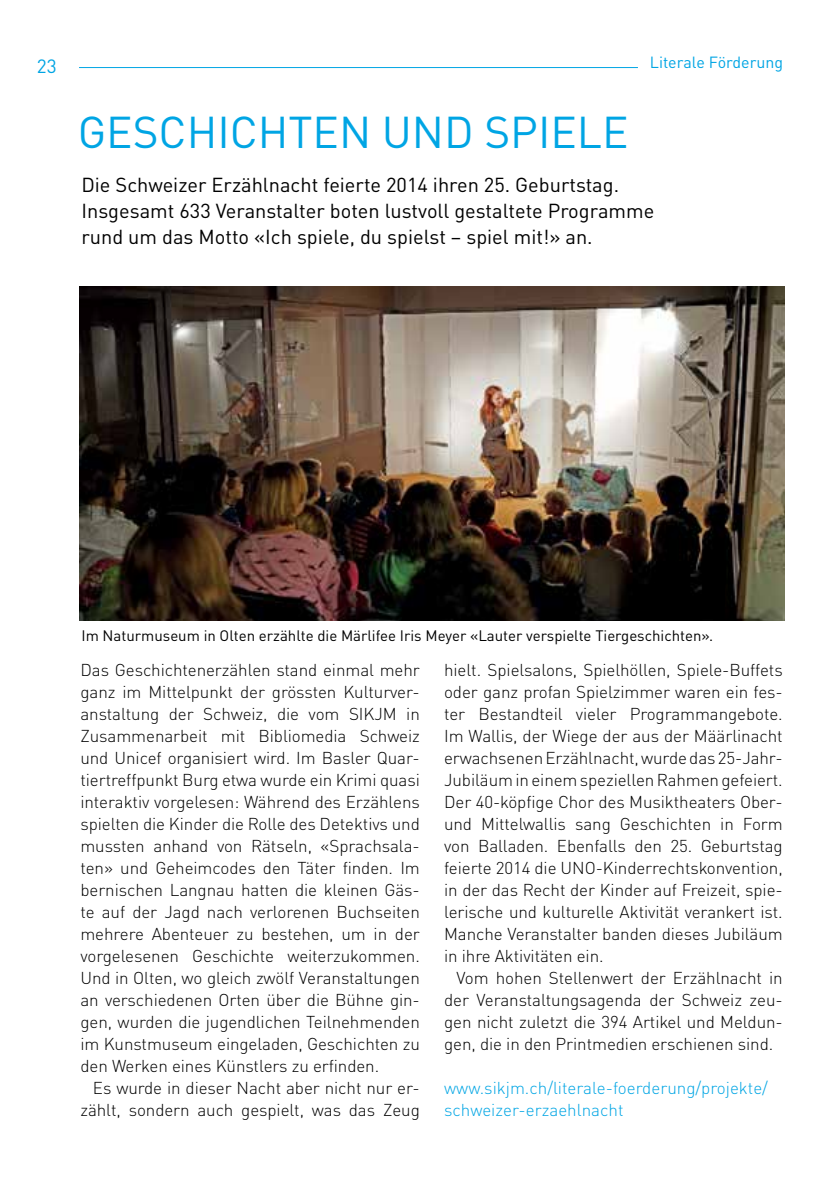
<style>
.page{position:relative;width:840px;height:1191px;background:#fff}
.page>*{position:absolute;margin:0;border:0;box-sizing:border-box;transform-origin:0 0}
.t1{font:44px "DIN Pro";color:#00a5e4}
.t2{font:20px/26px "DIN Pro";color:#000}
.t3{font:19px "DIN Pro";color:#00a5e4}
.t4{font:300 17px/22px "DIN Pro";letter-spacing:-.005em;color:#000;text-align:justify}
.t5{font:300 17px/22px "DIN Pro";color:#00a5e4}
.t6{font:16px "DIN Pro";color:#00a5e4}
.t7{font:15px "DIN Pro";color:#000}
</style>
<div class="page">
<hr style="left:79px;top:67px;width:558px;height:1px;background:#00a5e4">
<img style="left:79px;top:287px;width:705px;height:333px">
<p class="t3" style="left:37px;top:51px;width:21px">23</p>
<p class="t6" style="left:649px;top:49px;width:135px">Literale Förderung</p>
<h1 class="t1" style="left:78px;top:97px;width:552px">Geschichten und Spiele</h1>
<p class="t2" style="left:81px;top:170px;width:574px">Die Schweizer Erzählnacht feierte 2014 ihren 25. Geburtstag.<br>I nsgesamt 633 Veranstalter boten lustvoll gestaltete Programme rund um das Motto «Ich spiele, du spielst – spiel mit!» an.</p>
<p class="t7" style="left:81px;top:624px;width:632px">I m Naturmuseum in Olten erzählte die Märlifee I ris Meyer «Lauter verspielte Tiergeschichten».</p>
<p class="t4" style="left:80px;top:657px;width:341px">Das Geschichtenerzählen stand einmal mehr ganz im Mittelpunkt der grössten Kulturver&shy;anstaltung der Schweiz, die vom SIKJM in Zusammenarbeit mit Bibliomedia Schweiz und Unicef organisiert wird. Im Basler Quar&shy;tiertreffpunkt Burg etwa wurde ein Krimi quasi interaktiv vorgelesen: Während des Erzählens spielten die Kinder die Rolle des Detektivs und mussten anhand von Rätseln, «Sprachsala&shy;ten» und Geheimcodes den Täter finden. Im bernischen Langnau hatten die kleinen Gäs&shy;te auf der Jagd nach verlorenen Buchseiten mehrere Abenteuer zu bestehen, um in der vorgelesenen Geschichte weiterzukommen.<br>Und in Olten, wo gleich zwölf Veranstaltungen an verschiedenen Orten über die Bühne gin&shy;gen, wurden die jugendlichen Teilnehmenden im Kunstmuseum eingeladen, Geschichten zu den Werken eines Künstlers zu erfinden.</p>
<p class="t4" style="left:80px;top:1075px;width:341px;text-align:right">Es wurde in dieser Nacht aber nicht nur er&shy;zählt, sondern auch gespielt, was das Zeug</p>
<p class="t4" style="left:444px;top:657px;width:340px">hielt. Spielsalons, Spielhöllen, Spiele-Buffets oder ganz profan Spielzimmer waren ein fes&shy;ter Bestandteil vieler Programmangebote.<br>Im Wallis, der Wiege der aus der Määrlinacht erwachsenen Erzählnacht, wurde das 25-Jahr-Jubiläum in einem speziellen Rahmen gefeiert.<br>Der 40-köpfige Chor des Musiktheaters Ober&shy;und Mittelwallis sang Geschichten in Form von Balladen. Ebenfalls den 25. Geburtstag feierte 2014 die UNO-Kinderrechtskonvention, in der das Recht der Kinder auf Freizeit, spie&shy;lerische und kulturelle Aktivität verankert ist.<br>Manche Veranstalter banden dieses Jubiläum in ihre Aktivitäten ein.</p>
<p class="t4" style="left:444px;top:965px;width:340px;text-indent:12px">Vom hohen Stellenwert der Erzählnacht in der Veranstaltungsagenda der Schweiz zeu&shy;gen nicht zuletzt die 394 Artikel und Meldun&shy;gen, die in den Printmedien erschienen sind.</p>
<p class="t5" style="left:444px;top:1075px;width:325px">www.sikjm.ch/literale-foerderung/projekte/ schweizer-erzaehlnacht</p>
</div>
